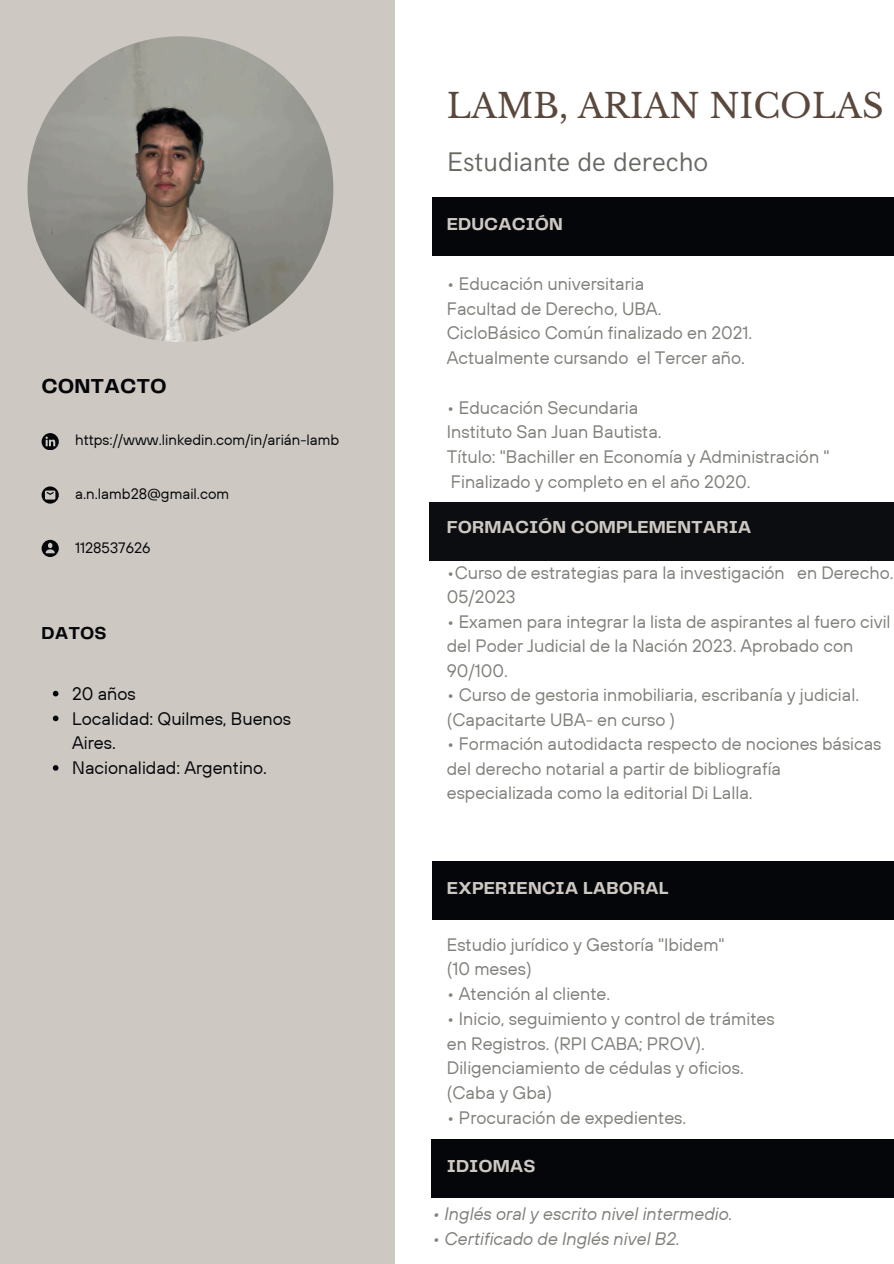
<style>
.page{position:relative;width:894px;height:1264px;background:#fff}
.page>*{position:absolute;margin:0;border:0;box-sizing:border-box;transform-origin:0 0}
.t1{font:33.45px "Libre Baskerville";color:#5b483c}
.t2{font:27px "HK Grotesk";color:#686762}
.t3{font:700 21px "Telegraf";color:#05060a}
.t4{font:18px/24.8px "TT Hoves";color:#81807b}
.t5{font:italic 18px "TT Hoves";color:#81807b}
.t6{font:18px/24.8px "TT Hoves";color:#05060a}
.t7{font:700 18px "Telegraf";color:#cdc8c2}
.t8{font:700 18px "Telegraf";color:#05060a}
.t9{font:17.85px/24.5px "TT Hoves";color:#81807b}
.t10{font:15px "TT Hoves";color:#05060a}
</style>
<div class="page">
<div style="left:0;top:0;width:394px;height:1263px;background:#cdc8c2"></div>
<div style="left:432px;top:197px;width:461px;height:58px;background:#05060a"></div>
<div style="left:432px;top:861px;width:461px;height:58px;background:#05060a"></div>
<div style="left:431px;top:1139px;width:462px;height:58px;background:#05060a"></div>
<svg style="left:42px;top:486px;width:16px;height:17px"></svg>
<svg style="left:42px;top:540px;width:16px;height:16px"></svg>
<svg style="left:42px;top:433px;width:16px;height:17px"></svg>
<div style="left:429px;top:502px;width:464px;height:58px;background:#0c0d11"></div>
<img style="left:27px;top:36px;width:306px;height:306px;border-radius:50%">
<svg style="left:53px;top:690px;width:5px;height:6px"></svg>
<svg style="left:53px;top:715px;width:5px;height:6px"></svg>
<svg style="left:53px;top:765px;width:5px;height:5px"></svg>
<h4 class="t3" style="left:42px;top:377px;width:127px">CONTACTO</h4>
<p class="t10" style="left:75px;top:430px;width:266px">https://www.linkedin.com/in/arián-lamb</p>
<p class="t10" style="left:75px;top:484px;width:155px">a.n.lamb28@gmail.com</p>
<p class="t10" style="left:75px;top:538px;width:77px">1128537626</p>
<h1 class="t8" style="left:42px;top:625px;width:66px">DATOS</h1>
<h2 class="t6" style="left:72px;top:680px;width:65px">20 años</h2>
<h4 class="t6" style="left:72px;top:705px;width:220px">Localidad: Quilmes, Buenos<br>Aires.</h4>
<h5 class="t6" style="left:72px;top:755px;width:196px">Nacionalidad: Argentino.</h5>
<p class="t1" style="left:446px;top:86px;width:438px">LAMB, ARIAN NICOLAS</p>
<h5 class="t2" style="left:446px;top:146px;width:263px">Estudiante de derecho</h5>
<p class="t7" style="left:446px;top:216px;width:117px">EDUCACIÓN</p>
<p class="t4" style="left:446px;top:271px;width:307px">• Educación universitaria<br>Facultad de Derecho, UBA.<br>CicloBásico Común finalizado en 2021.<br>Actualmente cursando el Tercer año.</p>
<p class="t4" style="left:446px;top:394px;width:384px">• Educación Secundaria<br>Instituto San Juan Bautista.<br>Título: "Bachiller en Economía y Administración " Finalizado y completo en el año 2020.</p>
<h4 class="t7" style="left:446px;top:519px;width:306px">FORMACIÓN COMPLEMENTARIA</h4>
<h5 class="t9" style="left:446px;top:560px;width:448px">•Curso de estrategias para la investigación en Derecho.<br>05/2023</h5>
<h5 class="t9" style="left:446px;top:609px;width:445px">• Examen para integrar la lista de aspirantes al fuero civil del Poder Judicial de la Nación 2023. Aprobado con<br>90/100.</h5>
<h5 class="t9" style="left:446px;top:682px;width:413px">• Curso de gestoria inmobiliaria, escribanía y judicial. (Capacitarte UBA- en curso )</h5>
<h5 class="t9" style="left:446px;top:731px;width:436px">• Formación autodidacta respecto de nociones básicas del derecho notarial a partir de bibliografía especializada como la editorial Di Lalla.</h5>
<h4 class="t7" style="left:446px;top:880px;width:223px">EXPERIENCIA LABORAL</h4>
<p class="t4" style="left:446px;top:931px;width:279px">Estudio jurídico y Gestoría "Ibidem" (10 meses)</p>
<p class="t4" style="left:446px;top:981px;width:165px">• Atención al cliente.</p>
<p class="t4" style="left:446px;top:1005px;width:329px">• Inicio, seguimiento y control de trámites en Registros. (RPI CABA; PROV).<br>Diligenciamiento de cédulas y oficios. (Caba y Gba)</p>
<p class="t4" style="left:446px;top:1104px;width:241px">• Procuración de expedientes.</p>
<p class="t7" style="left:446px;top:1158px;width:90px">IDIOMAS</p>
<h3 class="t5" style="left:432px;top:1202px;width:301px">• Inglés oral y escrito nivel intermedio.</h3>
<h3 class="t5" style="left:432px;top:1226px;width:249px">• Certificado de Inglés nivel B2.</h3>
</div>
